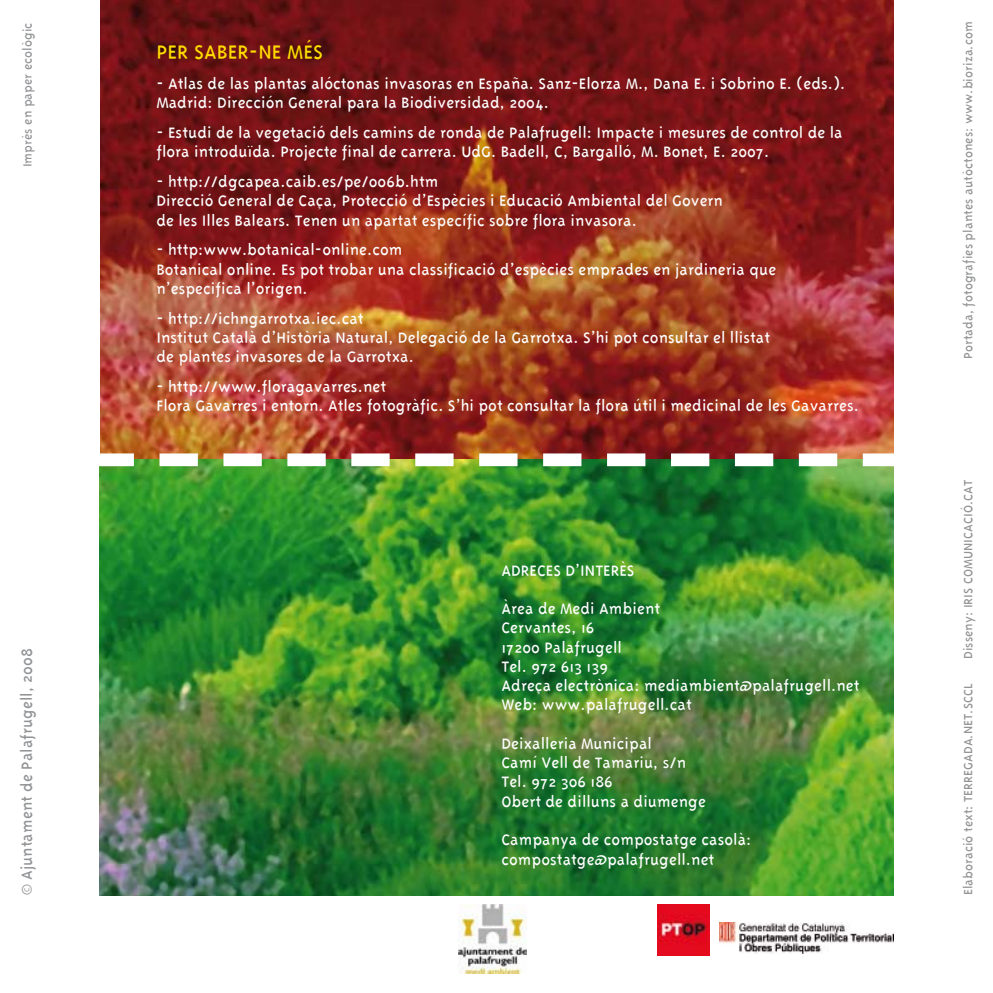
<style>
.page{position:relative;width:993px;height:993px;background:#fff}
.page>*{position:absolute;margin:0;border:0;box-sizing:border-box;transform-origin:0 0}
.t1{font:22.75px "Pannikin SSK";color:#ffdc00}
.t2{font:17.5px/19.2px "Pannikin SSK";color:#fff}
.t3{font:17.5px "Pannikin SSK";color:#929395}
.t4{font:14px "Pannikin SSK";color:#929395}
</style>
<div class="page">
<img style="left:458px;top:904px;width:68px;height:69px">
<img style="left:99px;top:0;width:794px;height:895px">
<img style="left:99px;top:453px;width:795px;height:13px">
<img style="left:657px;top:904px;width:52px;height:51px">
<img style="left:719px;top:922px;width:174px;height:30px">
<p class="t4" style="left:20px;top:167px;width:146px;rotate:-90deg">Imprès en paper ecològic</p>
<p class="t4" style="left:960px;top:359px;width:339px;rotate:-90deg">Portada, fotografies plantes autòctones: www.bioriza.com</p>
<h1 class="t1" style="left:156px;top:40px;width:168px">PER SABER-NE MÉS</h1>
<p class="t2" style="left:156px;top:74px;width:690px">- Atlas de las plantas alóctonas invasoras en España. Sanz-Elorza M., Dana E. i Sobrino E. (eds.).<br>Madrid: Dirección General para la Biodiversidad, 2004.</p>
<p class="t2" style="left:156px;top:123px;width:687px">- Estudi de la vegetació dels camins de ronda de Palafrugell: Impacte i mesures de control de la flora introduïda. Projecte final de carrera. UdG. Badell, C, Bargalló, M. Bonet, E. 2007.</p>
<p class="t2" style="left:156px;top:172px;width:568px">- http://dgcapea.caib.es/pe/006b.htm<br>Direcció General de Caça, Protecció d’Espècies i Educació Ambiental del Govern de les Illes Balears. Tenen un apartat específic sobre flora invasora.</p>
<p class="t2" style="left:156px;top:240px;width:621px">- http:www.botanical-online.com<br>Botanical online. Es pot trobar una classificació d’espècies emprades en jardineria que n’especifica l’origen.</p>
<p class="t2" style="left:156px;top:308px;width:615px">- http://ichngarrotxa.iec.cat<br>Institut Català d’Història Natural, Delegació de la Garrotxa. S’hi pot consultar el llistat de plantes invasores de la Garrotxa.</p>
<p class="t2" style="left:156px;top:377px;width:704px">- http://www.floragavarres.net<br>Flora Gavarres i entorn. Atles fotogràfic. S’hi pot consultar la flora útil i medicinal de les Gavarres.</p>
<p class="t3" style="left:17px;top:895px;width:249px;rotate:-90deg">© Ajuntament de Palafrugell, 2008</p>
<p class="t2" style="left:501px;top:560px;width:135px">ADRECES D’INTERÈS</p>
<p class="t2" style="left:501px;top:598px;width:359px">Àrea de Medi Ambient<br>Cervantes, 16<br>17200 Palafrugell<br>Tel. 972 613 139<br>Adreça electrònica: mediambient@palafrugell.net<br>Web: www.palafrugell.cat</p>
<p class="t2" style="left:501px;top:733px;width:206px">Deixalleria Municipal<br>Camí Vell de Tamariu, s/n<br>Tel. 972 306 186<br>Obert de dilluns a diumenge</p>
<p class="t2" style="left:501px;top:829px;width:251px">Campanya de compostatge casolà: compostatge@palafrugell.net</p>
<p class="t4" style="left:960px;top:659px;width:181px;rotate:-90deg">Disseny: IRIS COMUNICACIÓ.CAT</p>
<p class="t4" style="left:960px;top:895px;width:213px;rotate:-90deg">Elaboració text: TERREGADA.NET.SCCL</p>
</div>
